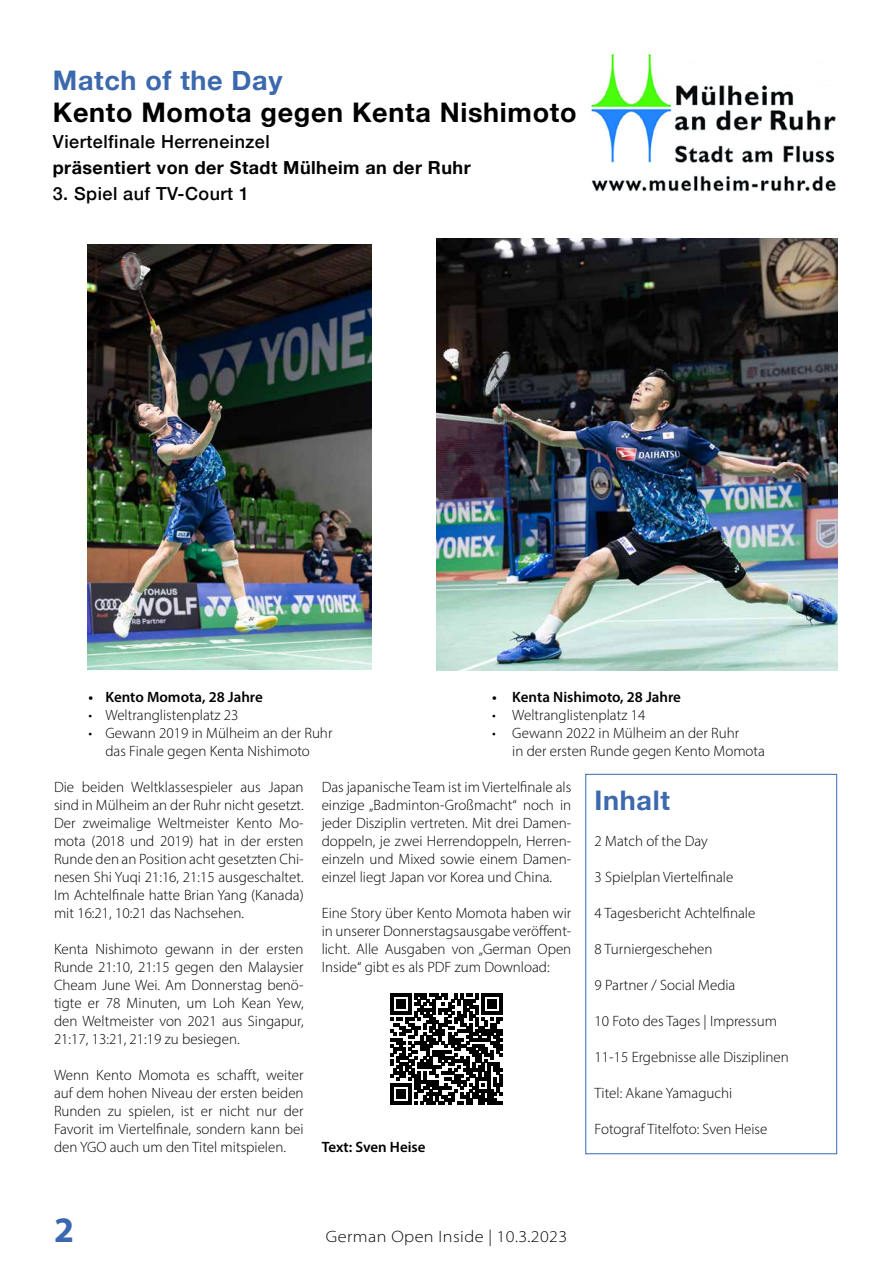
<style>
.page{position:relative;width:893px;height:1263px;background:#fff}
.page>*{position:absolute;margin:0;border:0;box-sizing:border-box;transform-origin:0 0}
.t1{font:700 36px "Myriad Pro";color:#3c68ae}
.t2{font:700 27px "Helvetica Neue";letter-spacing:.025em;color:#000}
.t3{font:700 27px "Helvetica Neue";letter-spacing:.025em;color:#3c68ae}
.t4{font:500 18px "Helvetica Neue";letter-spacing:.025em;color:#000}
.t5{font:700 18px "Helvetica Neue";letter-spacing:.025em;color:#000}
.t6{font:300 semi-expanded 16.5px "Myriad Pro";letter-spacing:.025em;color:#000}
.t7{font:300 15px/18px "Myriad Pro";color:#000;text-align:justify}
.t8{font:600 15px "Myriad Pro";color:#000}
</style>
<div class="page">
<svg style="left:391px;top:993px;width:111px;height:111px"></svg>
<div style="left:585px;top:774px;width:252px;height:380px;border:1px solid #3c68ae"></div>
<img style="left:591px;top:54px;width:245px;height:138px">
<img style="left:88px;top:245px;width:283px;height:425px">
<img style="left:436px;top:238px;width:402px;height:432px">
<h2 class="t3" style="left:53px;top:59px;width:231px">Match of the Day</h2>
<h2 class="t2" style="left:53px;top:92px;width:525px">Kento Momota gegen Kenta Nishimoto</h2>
<p class="t4" style="left:53px;top:127px;width:218px">Viertelfinale Herreneinzel</p>
<p class="t5" style="left:53px;top:154px;width:419px">präsentiert von der Stadt Mülheim an der Ruhr</p>
<p class="t4" style="left:53px;top:179px;width:198px">3. Spiel auf TV-Court 1</p>
<p class="t8" style="left:88px;top:687px;width:176px">• Kento Momota, 28 Jahre</p>
<p class="t7" style="left:88px;top:706px;width:152px">• Weltranglistenplatz 23</p>
<p class="t7" style="left:88px;top:724px;width:245px;text-align:center">• Gewann 2019 in Mülheim an der Ruhr das Finale gegen Kenta Nishimoto</p>
<p class="t8" style="left:492px;top:687px;width:190px">• Kenta Nishimoto, 28 Jahre</p>
<p class="t7" style="left:492px;top:706px;width:155px">• Weltranglistenplatz 14</p>
<p class="t7" style="left:512px;top:724px;width:254px;text-indent:-20px">• Gewann 2022 in Mülheim an der Ruhr<br>in der ersten Runde gegen Kento Momota</p>
<p class="t7" style="left:54px;top:778px;width:251px">Die beiden Weltklassespieler aus Japan sind in Mülheim an der Ruhr nicht gesetzt.<br>Der zweimalige Weltmeister Kento Mo&shy;mota (2018 und 2019) hat in der ersten Runde den an Position acht gesetzten Chi&shy;nesen Shi Yuqi 21:16, 21:15 ausgeschaltet.<br>Im Achtelfinale hatte Brian Yang (Kanada) mit 16:21, 10:21 das Nachsehen.</p>
<p class="t7" style="left:54px;top:940px;width:251px">Kenta Nishimoto gewann in der ersten Runde 21:10, 21:15 gegen den Malaysier Cheam June Wei. Am Donnerstag benö&shy;tigte er 78 Minuten, um Loh Kean Yew, den Weltmeister von 2021 aus Singapur, 21:17, 13:21, 21:19 zu besiegen.</p>
<p class="t7" style="left:54px;top:1066px;width:251px">Wenn Kento Momota es schafft, weiter auf dem hohen Niveau der ersten beiden Runden zu spielen, ist er nicht nur der Favorit im Viertelfinale, sondern kann bei den YGO auch um den Titel mitspielen.</p>
<p class="t7" style="left:322px;top:778px;width:251px">Das japanische Team ist im Viertelfinale als einzige „Badminton-Großmacht“ noch in jeder Disziplin vertreten. Mit drei Damen&shy;doppeln, je zwei Herrendoppeln, Herren&shy;einzeln und Mixed sowie einem Damen&shy;einzel liegt Japan vor Korea und China.</p>
<p class="t7" style="left:322px;top:904px;width:251px">Eine Story über Kento Momota haben wir in unserer Donnerstagsausgabe veröffent&shy;licht. Alle Ausgaben von „German Open Inside“ gibt es als PDF zum Download:</p>
<p class="t8" style="left:322px;top:1137px;width:105px">Text: Sven Heise</p>
<h2 class="t3" style="left:595px;top:779px;width:77px">Inhalt</h2>
<p class="t7" style="left:595px;top:832px;width:115px">2 Match of the Day</p>
<p class="t7" style="left:595px;top:868px;width:140px">3 Spielplan Viertelfinale</p>
<p class="t7" style="left:595px;top:904px;width:162px">4 Tagesbericht Achtelfinale</p>
<p class="t7" style="left:595px;top:940px;width:119px">8 Turniergeschehen</p>
<p class="t7" style="left:595px;top:976px;width:142px">9 Partner / Social Media</p>
<p class="t7" style="left:595px;top:1012px;width:184px">10 Foto des Tages | Impressum</p>
<p class="t7" style="left:595px;top:1048px;width:196px">11-15 Ergebnisse alle Disziplinen</p>
<p class="t7" style="left:595px;top:1084px;width:139px">Titel: Akane Yamaguchi</p>
<p class="t7" style="left:595px;top:1120px;width:174px">Fotograf Titelfoto: Sven Heise</p>
<h1 class="t1" style="left:54px;top:1206px;width:21px">2</h1>
<p class="t6" style="left:326px;top:1226px;width:243px">German Open Inside | 10.3.2023</p>
</div>
